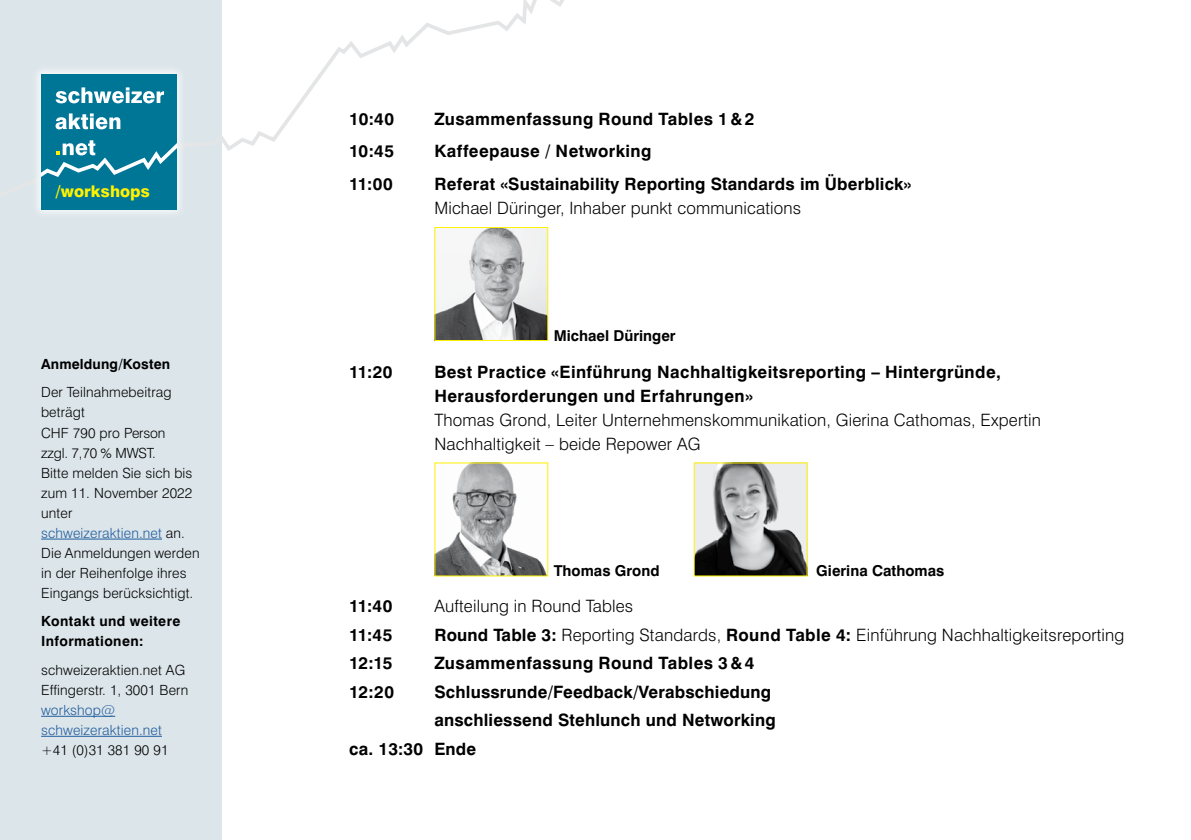
<style>
.page{position:relative;width:1191px;height:840px;background:#fff}
.page>*{position:absolute;margin:0;border:0;box-sizing:border-box;transform-origin:0 0}
.t1{font:700 17px/24px "Swiss 721 BT";letter-spacing:.02em;color:#000}
.t2{font:300 17px/24px "Swiss 721 BT";letter-spacing:.01em;color:#000}
.t3{font:800 16px "Swiss 721 BT";color:#fff200}
.t4{font:700 15px "Swiss 721 BT";color:#000}
.t5{font:300 14px/20px "Swiss 721 BT";letter-spacing:.01em;color:#000}
.t6{font:700 14px/20px "Swiss 721 BT";letter-spacing:.03em;color:#000}
.t7{font:300 14px/20px "Swiss 721 BT";letter-spacing:.01em;color:#215e9e}
.t8{font:700 14px "Swiss 721 BT";letter-spacing:.01em;color:#000}
.s1{color:#215e9e}
.s2{font-weight:700}
</style>
<div class="page">
<div style="left:0;top:0;width:221px;height:839px;background:#dce5ea"></div>
<svg style="left:221px;top:0;width:343px;height:221px"></svg>
<hr style="left:41px;top:538px;width:121px;height:1px;background:#215e9e">
<hr style="left:41px;top:715px;width:74px;height:1px;background:#215e9e">
<hr style="left:41px;top:735px;width:121px;height:1px;background:#215e9e">
<img style="left:436px;top:229px;width:110px;height:110px">
<div style="left:434px;top:227px;width:114px;height:114px;border:1px solid #fff200"></div>
<img style="left:436px;top:464px;width:110px;height:110px">
<img style="left:695px;top:464px;width:110px;height:110px">
<div style="left:31px;top:64px;width:156px;height:156px;background:#fff;opacity:.75"></div>
<div style="left:42px;top:74px;width:135px;height:136px;background:#007697"></div>
<svg style="left:42px;top:140px;width:135px;height:37px"></svg>
<svg style="left:55px;top:113px;width:65px;height:16px"></svg>
<svg style="left:55px;top:87px;width:109px;height:16px"></svg>
<p class="t3" style="left:56px;top:182px;width:96px">/workshops</p>
<p class="t8" style="left:41px;top:355px;width:131px">Anmeldung/Kosten</p>
<p class="t5" style="left:41px;top:382px;width:160px">Der Teilnahmebeitrag beträgt<br>CHF 790 pro Person<br>zzgl. 7,70 % MWST.<br>Bitte melden Sie sich bis zum 11. November 2022 unter<br><span class="s1">schweizeraktien.net</span> an.<br>Die Anmeldungen werden in der Reihenfolge ihres<br>Eingangs berücksichtigt.</p>
<p class="t6" style="left:41px;top:610px;width:141px">Kontakt und weitere<br>Informationen:</p>
<p class="t5" style="left:41px;top:659px;width:149px">schweizeraktien.net AG<br>Effingerstr. 1, 3001 Bern</p>
<p class="t7" style="left:41px;top:699px;width:122px">workshop@ schweizeraktien.net</p>
<p class="t5" style="left:41px;top:739px;width:129px">+41 (0)31 381 90 91</p>
<p class="t1" style="left:349px;top:106px;width:46px">10:40</p>
<p class="t1" style="left:434px;top:106px;width:321px">Zusammenfassung Round Tables 1 &amp; 2</p>
<p class="t1" style="left:349px;top:139px;width:46px">10:45</p>
<p class="t1" style="left:434px;top:139px;width:219px">Kaffeepause / Networking</p>
<p class="t1" style="left:349px;top:171px;width:45px">11:00</p>
<p class="t1" style="left:434px;top:171px;width:478px">Referat «Sustainability Reporting Standards im Überblick»</p>
<p class="t2" style="left:434px;top:195px;width:368px">Michael Düringer, Inhaber punkt communications</p>
<p class="t4" style="left:554px;top:326px;width:123px">Michael Düringer</p>
<p class="t1" style="left:349px;top:359px;width:45px">11:20</p>
<p class="t1" style="left:434px;top:359px;width:568px">Best Practice «Einführung Nachhaltigkeitsreporting – Hintergründe,<br>Herausforderungen und Erfahrungen»</p>
<p class="t2" style="left:434px;top:407px;width:608px">Thomas Grond, Leiter Unternehmenskommunikation, Gierina Cathomas, Expertin<br>Nachhaltigkeit – beide Repower AG</p>
<p class="t4" style="left:554px;top:561px;width:107px">Thomas Grond</p>
<p class="t4" style="left:816px;top:561px;width:130px">Gierina Cathomas</p>
<p class="t1" style="left:349px;top:593px;width:45px">11:40</p>
<p class="t2" style="left:434px;top:593px;width:200px">Aufteilung in Round Tables</p>
<p class="t1" style="left:349px;top:622px;width:45px">11:45</p>
<p class="t2" style="left:434px;top:622px;width:691px"><span class="s2">Round Table 3:</span> Reporting Standards, <span class="s2">Round Table 4:</span> Einführung Nachhaltigkeitsreporting</p>
<p class="t1" style="left:349px;top:650px;width:45px">12:15</p>
<p class="t1" style="left:434px;top:650px;width:321px">Zusammenfassung Round Tables 3 &amp; 4</p>
<p class="t1" style="left:349px;top:679px;width:46px">12:20</p>
<p class="t1" style="left:434px;top:679px;width:338px">Schlussrunde/Feedback/Verabschiedung</p>
<p class="t1" style="left:434px;top:707px;width:343px">anschliessend Stehlunch und Networking</p>
<p class="t1" style="left:349px;top:736px;width:128px">ca. 13:30 Ende</p>
</div>
